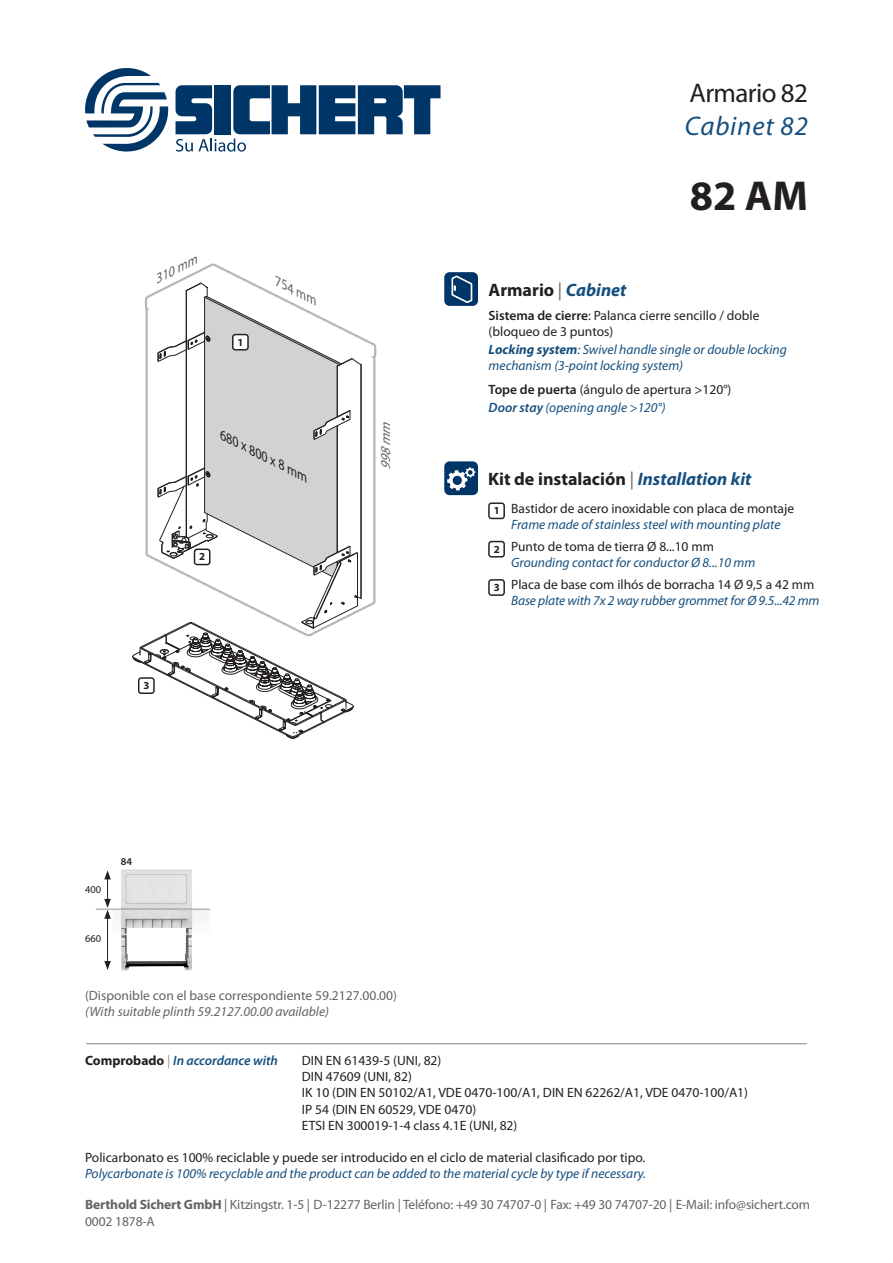
<style>
.page{position:relative;width:893px;height:1263px;background:#fff}
.page>*{position:absolute;margin:0;border:0;box-sizing:border-box;transform-origin:0 0}
.t1{font:700 42px "Myriad Pro";color:#231f20}
.t2{font:27px "Myriad Pro";letter-spacing:-.025em;color:#231f20}
.t3{font:italic 27px "Myriad Pro";letter-spacing:.03em;color:#164f7e}
.t4{font:700 18px "Myriad Pro";color:#231f20}
.t5{font:13.5px/16.2px "Myriad Pro";color:#231f20}
.t6{font:italic 13.5px/16.2px "Myriad Pro";color:#164f7e}
.t7{font:13.5px/16.2px "Myriad Pro";letter-spacing:-.01em;color:#636366}
.t8{font:italic 13.5px "Myriad Pro";color:#636366}
.t9{font:italic 600 13.5px "Myriad Pro";letter-spacing:-.005em;color:#164f7e}
.t10{font:italic 13.5px "Myriad Pro";color:#636366}
.t11{font:italic 13.5px "Myriad Pro";color:#231f20}
.t12{font:700 10.8px "Myriad Pro";color:#231f20}
.t13{font:10.5px "Myriad Pro";color:#231f20}
.t14{font:600 10.5px "Myriad Pro";color:#231f20}
.s1{font-weight:400;color:#636366}
.s2{font-style:italic;color:#164f7e}
.s3{font-weight:600}
.s4{font-weight:700}
.s5{font-weight:600;font-style:italic;color:#164f7e}
.s6{font-style:normal;color:#231f20}
.s7{font-weight:700;font-style:normal;color:#231f20}
.s8{font-weight:400;font-style:normal;color:#939598}
</style>
<div class="page">
<hr style="left:86px;top:1043px;width:721px;height:1px;background:#808285">
<hr style="left:96px;top:908px;width:114px;height:2px;background:#b6b7bb">
<svg style="left:104px;top:870px;width:106px;height:100px"></svg>
<svg style="left:85px;top:68px;width:83px;height:84px"></svg>
<svg style="left:176px;top:85px;width:265px;height:67px"></svg>
<svg style="left:173px;top:263px;width:204px;height:347px"></svg>
<svg style="left:132px;top:283px;width:230px;height:456px"></svg>
<div style="left:444px;top:272px;width:34px;height:34px;background:#003667;border-radius:5px"></div>
<svg style="left:451px;top:275px;width:22px;height:28px"></svg>
<div style="left:488px;top:502px;width:17px;height:17px;border:1px solid #231f20;border-radius:3px"></div>
<div style="left:488px;top:541px;width:17px;height:16px;border:1px solid #231f20;border-radius:3px"></div>
<div style="left:488px;top:579px;width:17px;height:17px;border:1px solid #231f20;border-radius:3px"></div>
<div style="left:444px;top:461px;width:34px;height:34px;background:#003667;border-radius:5px"></div>
<svg style="left:447px;top:467px;width:28px;height:23px"></svg>
<h2 class="t2" style="left:690px;top:76px;width:120px">Armario 82</h2>
<h2 class="t3" style="left:685px;top:109px;width:125px">Cabinet 82</h2>
<p class="t10" style="left:151px;top:273px;width:48px;rotate:-27deg">310 mm</p>
<p class="t12" style="left:238px;top:335px;width:7px">1</p>
<p class="t10" style="left:281px;top:274px;width:48px;rotate:27deg">754 mm</p>
<p class="t11" style="left:226px;top:427px;width:99px;rotate:27deg">680 x 800 x 8 mm</p>
<p class="t12" style="left:199px;top:550px;width:7px">2</p>
<p class="t12" style="left:143px;top:678px;width:7px">3</p>
<p class="t10" style="left:377px;top:470px;width:56px;rotate:-90deg">998mm</p>
<p class="t13" style="left:85px;top:883px;width:18px">400</p>
<p class="t13" style="left:85px;top:932px;width:18px">660</p>
<p class="t14" style="left:121px;top:855px;width:13px">84</p>
<p class="t7" style="left:85px;top:987px;width:313px">(Disponible con el base correspondiente 59.2127.00.00)</p>
<p class="t8" style="left:85px;top:1003px;width:245px">(With suitable plinth 59.2127.00.00 available)</p>
<h1 class="t1" style="left:690px;top:168px;width:120px">82 AM</h1>
<h3 class="t4" style="left:489px;top:278px;width:139px">Armario <span class="s1">|</span> <span class="s2">Cabinet</span></h3>
<p class="t5" style="left:489px;top:307px;width:272px"><span class="s3">Sistema de cierre</span>: Palanca cierre sencillo / doble (bloqueo de 3 puntos)</p>
<p class="t6" style="left:489px;top:341px;width:300px"><span class="s4">Locking system</span>: Swivel handle single or double locking mechanism (3-point locking system)</p>
<p class="t5" style="left:489px;top:380px;width:244px;line-height:18px"><span class="s3">Tope de puerta</span> (ángulo de apertura &gt;120°)<br><span class="s5">Door stay</span> <span class="s2">(opening angle &gt;120°)</span></p>
<h3 class="t4" style="left:488px;top:467px;width:265px">Kit de instalación <span class="s1">|</span> <span class="s2">Installation kit</span></h3>
<p class="t5" style="left:494px;top:500px;width:302px;text-align:center"><sub>1</sub> Bastidor de acero inoxidable con placa de montaje<br><span class="s2">Frame made of stainless steel with mounting plate</span></p>
<p class="t6" style="left:511px;top:538px;width:246px;text-indent:-18px"><sub>2</sub> <span class="s6">Punto de toma de tierra Ø 8...10 mm<br></span>Grounding contact for conductor Ø 8...10 mm</p>
<p class="t6" style="left:511px;top:576px;width:310px;text-indent:-18px"><sub>3</sub> <span class="s6">Placa de base com ilhós de borracha 14 Ø 9,5 a 42 mm<br></span>Base plate with 7x 2 way rubber grommet for Ø 9.5...42 mm</p>
<p class="t9" style="left:85px;top:1052px;width:194px"><span class="s7">Comprobado</span> <span class="s8">|</span> In accordance with</p>
<p class="t5" style="left:302px;top:1052px;width:448px">DIN EN 61439-5 (UNI, 82)<br>DIN 47609 (UNI, 82)<br>IK 10 (DIN EN 50102/A1, VDE 0470-100/A1, DIN EN 62262/A1, VDE 0470-100/A1)<br>IP 54 (DIN EN 60529, VDE 0470)<br>ETSI EN 300019-1-4 class 4.1E (UNI, 82)</p>
<p class="t5" style="left:85px;top:1149px;width:562px">Policarbonato es 100% reciclable y puede ser introducido en el ciclo de material clasificado por tipo.</p>
<p class="t6" style="left:85px;top:1165px;width:563px">Polycarbonate is 100% recyclable and the product can be added to the material cycle by type if necessary.</p>
<p class="t7" style="left:85px;top:1196px;width:727px"><span class="s4">Berthold Sichert GmbH</span> | Kitzingstr. 1-5 | D-12277 Berlin | Teléfono: +49 30 74707-0 | Fax: +49 30 74707-20 | E-Mail: info@sichert.com<br>0002 1878-A</p>
</div>
